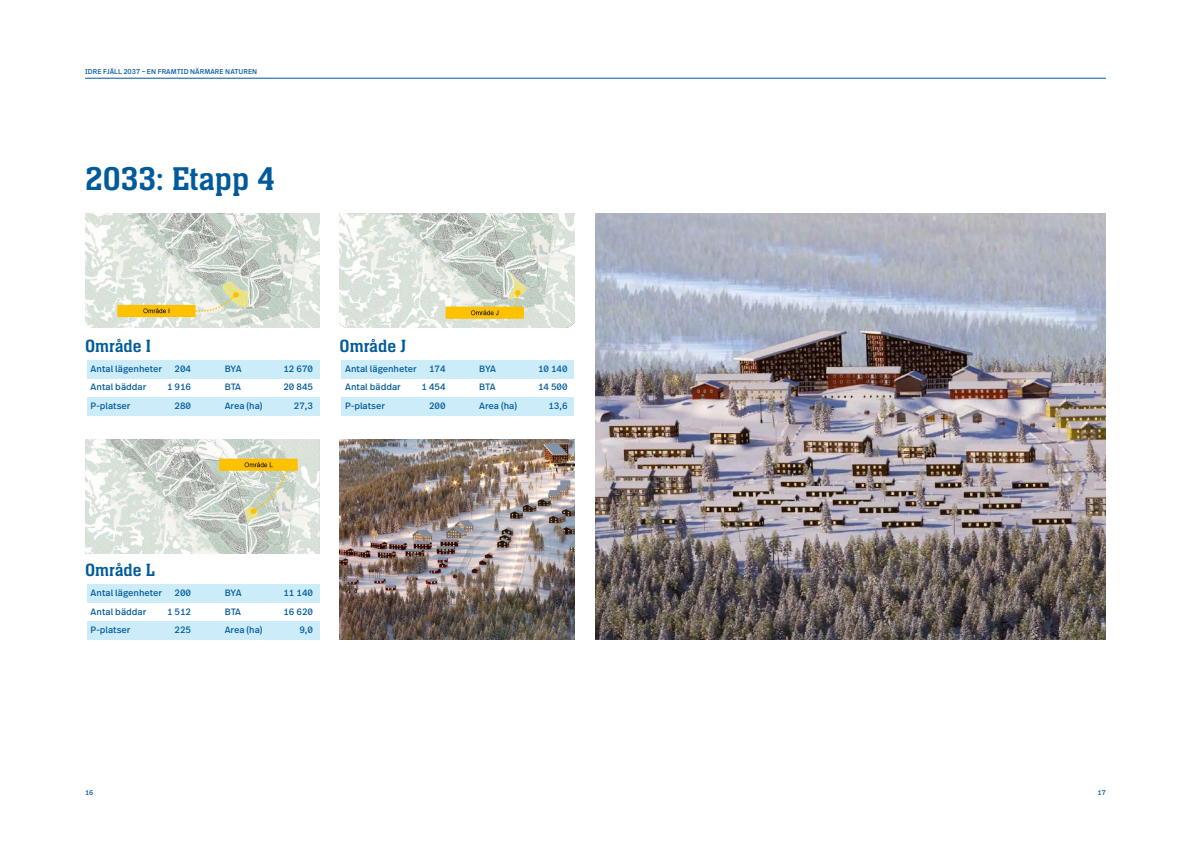
<style>
.page{position:relative;width:1191px;height:842px;background:#fff}
.page>*{position:absolute;margin:0;border:0;box-sizing:border-box;transform-origin:0 0}
.t1{font:34.1px "Neue Aachen Pro";color:#005a9b}
.t2{font:18.4px "Neue Aachen Pro";color:#005a9b}
.t3{font:9.2px/18.4px "Real Text Pro";color:#005a9b}
.t4{font:7px "Real Text Pro";letter-spacing:.01em;color:#0055a3}
</style>
<div class="page">
<hr style="left:85px;top:78px;width:1021px;height:1px;background:#0055a3">
<div style="left:87px;top:360px;width:232px;height:19px;background:#cdecf9"></div>
<div style="left:341px;top:360px;width:233px;height:19px;background:#cdecf9"></div>
<div style="left:87px;top:584px;width:232px;height:19px;background:#cdecf9"></div>
<div style="left:87px;top:397px;width:232px;height:18px;background:#cdecf9"></div>
<div style="left:341px;top:397px;width:233px;height:18px;background:#cdecf9"></div>
<div style="left:87px;top:621px;width:232px;height:19px;background:#cdecf9"></div>
<img style="left:85px;top:214px;width:234px;height:113px">
<img style="left:339px;top:214px;width:235px;height:113px">
<img style="left:85px;top:439px;width:234px;height:114px">
<img style="left:595px;top:214px;width:511px;height:426px">
<img style="left:339px;top:439px;width:235px;height:201px">
<p class="t4" style="left:85px;top:67px;width:174px">IDRE FJÄLL 2037 – EN FRAMTID NÄRMARE NATUREN</p>
<h1 class="t1" style="left:85px;top:160px;width:191px">2033: Etapp 4</h1>
<h2 class="t2" style="left:85px;top:336px;width:68px">Område I</h2>
<h2 class="t2" style="left:339px;top:336px;width:68px">Område J</h2>
<p class="t3" style="left:91px;top:359px;width:73px">Antal lägenheter<br>Antal bäddar<br>P-platser</p>
<p class="t3" style="left:345px;top:359px;width:73px">Antal lägenheter<br>Antal bäddar<br>P-platser</p>
<p class="t3" style="left:167px;top:359px;width:26px;text-align:right">204<br>1 916<br>280</p>
<p class="t3" style="left:421px;top:359px;width:26px;text-align:right">174<br>1 454<br>200</p>
<p class="t3" style="left:283px;top:359px;width:31px;text-align:right">12 670<br>20 845<br>27,3</p>
<p class="t3" style="left:538px;top:359px;width:31px;text-align:right">10 140<br>14 500<br>13,6</p>
<p class="t3" style="left:225px;top:359px;width:39px">BYA<br>BTA<br>Area (ha)</p>
<p class="t3" style="left:479px;top:359px;width:39px">BYA<br>BTA<br>Area (ha)</p>
<h2 class="t2" style="left:85px;top:560px;width:72px">Område L</h2>
<p class="t3" style="left:91px;top:583px;width:73px">Antal lägenheter<br>Antal bäddar<br>P-platser</p>
<p class="t3" style="left:167px;top:583px;width:26px;text-align:right">200<br>1 512<br>225</p>
<p class="t3" style="left:225px;top:583px;width:39px">BYA<br>BTA<br>Area (ha)</p>
<p class="t3" style="left:283px;top:583px;width:31px;text-align:right">11 140<br>16 620<br>9,0</p>
<p class="t4" style="left:85px;top:788px;width:10px">16</p>
<p class="t4" style="left:1097px;top:788px;width:10px">17</p>
</div>
